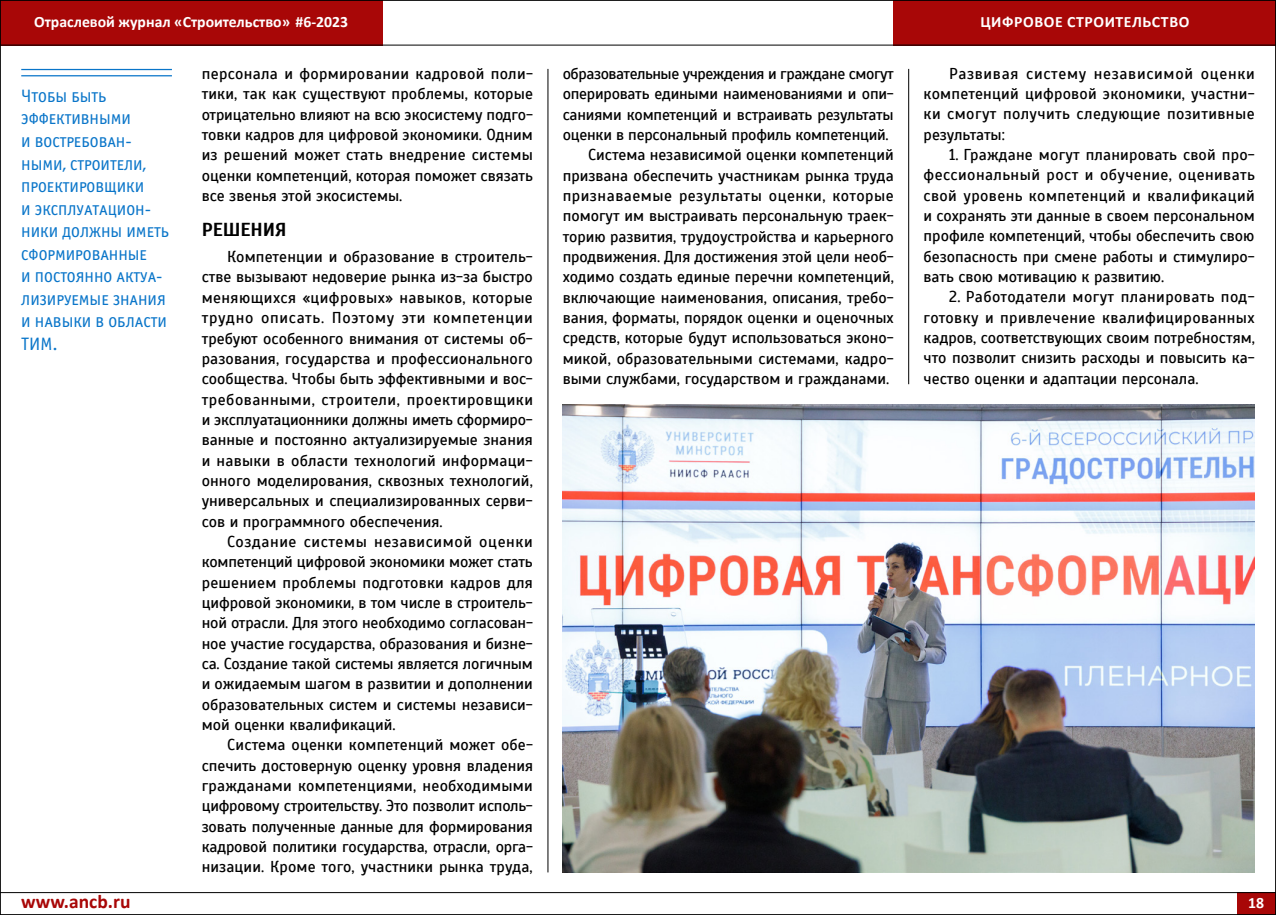
<style>
.page{position:relative;width:1276px;height:915px;background:#fff}
.page>*{position:absolute;margin:0;border:0;box-sizing:border-box;transform-origin:0 0}
.t1{font:700 19.5px "Calibri";color:#a80707}
.t2{font:700 18.75px "Scada";color:#000}
.t3{font:18px/22.5px "Officina Sans Book SCC";color:#0975c9}
.t4{font:15.75px/20.2px "Scada";color:#000;text-align:justify}
.t5{font:700 15.75px "Calibri";color:#fff}
.t6{font:15.75px "Scada";letter-spacing:-.03em;color:#000}
.t7{font:15.75px "Scada";letter-spacing:.035em;color:#000}
</style>
<div class="page">
<img style="left:562px;top:404px;width:692px;height:468px">
<hr style="left:21px;top:69px;width:151px;height:1px;background:#0975c9">
<hr style="left:21px;top:75px;width:151px;height:1px;background:#0975c9">
<hr style="left:548px;top:69px;width:1px;height:803px;background:#000">
<hr style="left:908px;top:69px;width:1px;height:315px;background:#000">
<div style="left:1237px;top:892px;width:38px;height:22px;background:#a80707"></div>
<div style="left:0;top:0;width:382px;height:45px;background:#a80707"></div>
<div style="left:894px;top:0;width:382px;height:45px;background:#a80707"></div>
<hr style="left:0;top:0;width:1276px;height:1px;background:#000">
<hr style="left:0;top:45px;width:1276px;height:1px;background:#000">
<hr style="left:0;top:891px;width:1276px;height:1px;background:#000">
<hr style="left:0;top:913px;width:1276px;height:1px;background:#000">
<hr style="left:0;top:0;width:1px;height:914px;background:#000">
<hr style="left:1275px;top:0;width:1px;height:914px;background:#000">
<p class="t5" style="left:34px;top:11px;width:315px">Отраслевой журнал «Строительство» #6-2023</p>
<p class="t5" style="left:980px;top:11px;width:45px">Цифровое</p>
<p class="t5" style="left:1067px;top:11px;width:11px">строите</p>
<p class="t5" style="left:1132px;top:11px;width:30px">льство</p>
<p class="t3" style="left:21px;top:85px;width:149px">Чтобы быть эффективными<br>и востребован&shy;ными, строители, проектировщики<br>и эксплуатацион&shy;ники должны иметь сформированные<br>и постоянно актуа&shy;лизируемые знания и навыки в области<br>ТИМ.</p>
<p class="t1" style="left:21px;top:889px;width:111px">www.ancb.ru</p>
<p class="t4" style="left:202px;top:64px;width:333px">персонала и формировании кадровой поли&shy;тики, так как существуют проблемы, которые отрицательно влияют на всю экосистему подго&shy;товки кадров для цифровой экономики. Одним из решений может стать внедрение системы оценки компетенций, которая поможет связать все звенья этой экосистемы.</p>
<p class="t2" style="left:202px;top:218px;width:86px">РЕШЕНИЯ</p>
<p class="t4" style="left:202px;top:247px;width:333px;text-indent:26px">Компетенции и образование в строитель&shy;стве вызывают недоверие рынка из-за быстро меняющихся «цифровых» навыков, которые трудно описать. Поэтому эти компетенции требуют особенного внимания от системы об&shy;разования, государства и профессионального сообщества. Чтобы быть эффективными и вос&shy;требованными, строители, проектировщики и эксплуатационники должны иметь сформиро&shy;ванные и постоянно актуализируемые знания и навыки в области технологий информаци&shy;онного моделирования, сквозных технологий, универсальных и специализированных серви&shy;сов и программного обеспечения.</p>
<p class="t4" style="left:202px;top:531px;width:333px;text-indent:26px">Создание системы независимой оценки компетенций цифровой экономики может стать решением проблемы подготовки кадров для цифровой экономики, в том числе в строитель&shy;ной отрасли. Для этого необходимо согласован&shy;ное участие государства, образования и бизне&shy;са. Создание такой системы является логичным и ожидаемым шагом в развитии и дополнении образовательных систем и системы независи&shy;мой оценки квалификаций.</p>
<p class="t4" style="left:202px;top:734px;width:333px;text-indent:26px">Система оценки компетенций может обе&shy;спечить достоверную оценку уровня владения гражданами компетенциями, необходимыми цифровому строительству. Это позволит исполь&shy;зовать полученные данные для формирования кадровой политики государства, отрасли, орга&shy;низации. Кроме того, участники рынка труда,</p>
<p class="t6" style="left:562px;top:64px;width:333px">образовательные учреждения и граждане смогут</p>
<p class="t4" style="left:562px;top:84px;width:333px">оперировать едиными наименованиями и опи-</p>
<p class="t4" style="left:562px;top:104px;width:333px">саниями компетенций и встраивать результаты</p>
<p class="t4" style="left:562px;top:124px;width:328px">оценки в персональный профиль компетенций.</p>
<p class="t4" style="left:588px;top:145px;width:307px">Система независимой оценки компетенций</p>
<p class="t4" style="left:562px;top:165px;width:333px">призвана обеспечить участникам рынка труда</p>
<p class="t7" style="left:562px;top:186px;width:333px">признаваемые результаты оценки, которые</p>
<p class="t4" style="left:562px;top:206px;width:333px">помогут им выстраивать персональную траек-</p>
<p class="t4" style="left:562px;top:226px;width:333px">торию развития, трудоустройства и карьерного</p>
<p class="t4" style="left:562px;top:246px;width:333px">продвижения. Для достижения этой цели необ-</p>
<p class="t4" style="left:562px;top:267px;width:333px">ходимо создать единые перечни компетенций,</p>
<p class="t4" style="left:562px;top:287px;width:333px">включающие наименования, описания, требо-</p>
<p class="t4" style="left:562px;top:307px;width:333px">вания, форматы, порядок оценки и оценочных</p>
<p class="t4" style="left:562px;top:328px;width:333px">средств, которые будут использоваться эконо-</p>
<p class="t4" style="left:562px;top:348px;width:332px">микой, образовательными системами, кадро-</p>
<p class="t4" style="left:562px;top:368px;width:328px">выми службами, государством и гражданами.</p>
<p class="t4" style="left:923px;top:63px;width:333px;text-indent:26px">Развивая систему независимой оценки компетенций цифровой экономики, участни&shy;ки смогут получить следующие позитивные результаты:</p>
<p class="t4" style="left:923px;top:145px;width:333px;text-indent:26px">1. Граждане могут планировать свой про&shy;фессиональный рост и обучение, оценивать свой уровень компетенций и квалификаций и сохранять эти данные в своем персональном профиле компетенций, чтобы обеспечить свою безопасность при смене работы и стимулиро&shy;вать свою мотивацию к развитию.</p>
<p class="t4" style="left:923px;top:287px;width:333px;text-indent:26px">2. Работодатели могут планировать под&shy;готовку и привлечение квалифицированных кадров, соответствующих своим потребностям, что позволит снизить расходы и повысить ка&shy;чество оценки и адаптации персонала.</p>
<p class="t5" style="left:1248px;top:892px;width:17px">18</p>
</div>
